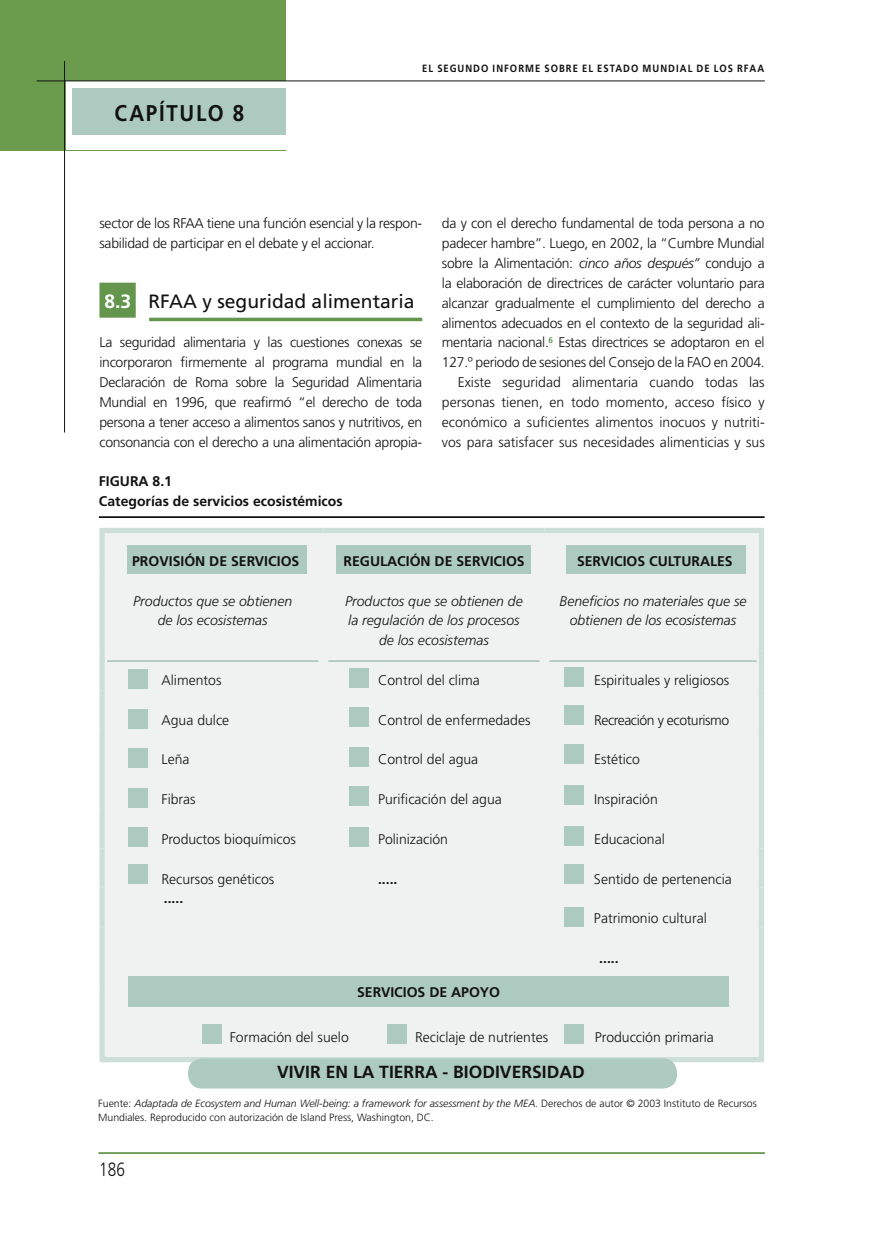
<style>
.page{position:relative;width:874px;height:1241px;background:#fff}
.page>*{position:absolute;margin:0;border:0;box-sizing:border-box;transform-origin:0 0}
.t1{font:700 22.75px "Frutiger LT Std";letter-spacing:.085em;color:#121212;scale:.9 1}
.t2{font:19.25px "Frutiger LT Std";color:#121212}
.t3{font:300 19.25px "Frutiger LT Std";color:#121212;scale:.8 1}
.t4{font:700 17.5px "Frutiger LT Std";color:#121212}
.t5{font:300 14px/19.8px "Frutiger LT Std";letter-spacing:-.02em;color:#121212}
.t6{font:300 14px "Frutiger LT Std";color:#121212}
.t7{font:italic 300 14px/19.8px "Frutiger LT Std";color:#121212;text-align:center}
.t8{font:700 14px/19.8px "Frutiger LT Std";color:#121212}
.t9{font:300 10.5px/14px "Frutiger LT Std";color:#121212}
.t10{font:700 10.5px "Frutiger LT Std";letter-spacing:.105em;color:#121212;scale:.9 1}
.s1{font-weight:700;color:#fff}
.s2{font-style:italic}
</style>
<div class="page">
<div style="left:0;top:0;width:285px;height:151px;background:#6b9c4e"></div>
<div style="left:66px;top:82px;width:221px;height:68px;background:#fff"></div>
<div style="left:72px;top:88px;width:213px;height:47px;background:#adcac0"></div>
<hr style="left:37px;top:80px;width:727px;height:1px;background:#121212">
<hr style="left:64px;top:61px;width:1px;height:371px;background:#121212">
<hr style="left:98px;top:1151px;width:666px;height:2px;background:#63954c">
<div style="left:99px;top:282px;width:37px;height:35px;background:#63954c"></div>
<svg style="left:149px;top:317px;width:273px;height:4px"></svg>
<div style="left:105px;top:533px;width:653px;height:523px;background:#f0f2f1"></div>
<div style="left:99px;top:533px;width:6px;height:37px;background:#cedfd9"></div>
<div style="left:99px;top:527px;width:224px;height:6px;background:#cedfd9"></div>
<div style="left:323px;top:527px;width:221px;height:6px;background:#cedfd9"></div>
<div style="left:544px;top:527px;width:219px;height:6px;background:#cedfd9"></div>
<div style="left:758px;top:533px;width:5px;height:37px;background:#cedfd9"></div>
<div style="left:99px;top:570px;width:6px;height:80px;background:#cedfd9"></div>
<div style="left:758px;top:570px;width:5px;height:80px;background:#cedfd9"></div>
<div style="left:99px;top:650px;width:6px;height:40px;background:#cedfd9"></div>
<div style="left:758px;top:650px;width:5px;height:40px;background:#cedfd9"></div>
<div style="left:99px;top:690px;width:6px;height:39px;background:#cedfd9"></div>
<div style="left:758px;top:690px;width:5px;height:39px;background:#cedfd9"></div>
<div style="left:99px;top:729px;width:6px;height:39px;background:#cedfd9"></div>
<div style="left:758px;top:729px;width:5px;height:39px;background:#cedfd9"></div>
<div style="left:99px;top:768px;width:6px;height:40px;background:#cedfd9"></div>
<div style="left:758px;top:768px;width:5px;height:40px;background:#cedfd9"></div>
<div style="left:99px;top:808px;width:6px;height:40px;background:#cedfd9"></div>
<div style="left:758px;top:808px;width:5px;height:40px;background:#cedfd9"></div>
<div style="left:99px;top:848px;width:6px;height:39px;background:#cedfd9"></div>
<div style="left:758px;top:848px;width:5px;height:39px;background:#cedfd9"></div>
<div style="left:99px;top:887px;width:6px;height:40px;background:#cedfd9"></div>
<div style="left:758px;top:887px;width:5px;height:40px;background:#cedfd9"></div>
<div style="left:99px;top:927px;width:6px;height:39px;background:#cedfd9"></div>
<div style="left:758px;top:927px;width:5px;height:39px;background:#cedfd9"></div>
<div style="left:99px;top:966px;width:6px;height:21px;background:#cedfd9"></div>
<div style="left:758px;top:966px;width:5px;height:21px;background:#cedfd9"></div>
<div style="left:99px;top:987px;width:6px;height:32px;background:#cedfd9"></div>
<div style="left:758px;top:987px;width:5px;height:32px;background:#cedfd9"></div>
<div style="left:99px;top:1019px;width:6px;height:37px;background:#cedfd9"></div>
<div style="left:99px;top:1056px;width:224px;height:6px;background:#cedfd9"></div>
<div style="left:323px;top:1056px;width:221px;height:6px;background:#cedfd9"></div>
<div style="left:544px;top:1056px;width:219px;height:6px;background:#cedfd9"></div>
<div style="left:758px;top:1019px;width:5px;height:37px;background:#cedfd9"></div>
<hr style="left:107px;top:660px;width:211px;height:2px;background:#adcac0">
<hr style="left:328px;top:660px;width:211px;height:2px;background:#adcac0">
<hr style="left:549px;top:660px;width:207px;height:2px;background:#adcac0">
<div style="left:127px;top:545px;width:179px;height:28px;background:#adcac0"></div>
<div style="left:336px;top:545px;width:194px;height:28px;background:#adcac0"></div>
<div style="left:565px;top:545px;width:180px;height:28px;background:#adcac0"></div>
<div style="left:128px;top:708px;width:20px;height:20px;background:#adcac0"></div>
<div style="left:349px;top:707px;width:20px;height:20px;background:#adcac0"></div>
<div style="left:564px;top:704px;width:19px;height:20px;background:#adcac0"></div>
<div style="left:564px;top:907px;width:19px;height:20px;background:#adcac0"></div>
<div style="left:128px;top:787px;width:20px;height:20px;background:#adcac0"></div>
<div style="left:349px;top:786px;width:20px;height:20px;background:#adcac0"></div>
<div style="left:564px;top:666px;width:19px;height:20px;background:#adcac0"></div>
<div style="left:128px;top:748px;width:20px;height:19px;background:#adcac0"></div>
<div style="left:349px;top:746px;width:20px;height:20px;background:#adcac0"></div>
<div style="left:564px;top:744px;width:19px;height:20px;background:#adcac0"></div>
<div style="left:564px;top:864px;width:19px;height:20px;background:#adcac0"></div>
<div style="left:128px;top:826px;width:20px;height:20px;background:#adcac0"></div>
<div style="left:349px;top:826px;width:20px;height:20px;background:#adcac0"></div>
<div style="left:564px;top:785px;width:19px;height:20px;background:#adcac0"></div>
<div style="left:128px;top:864px;width:20px;height:20px;background:#adcac0"></div>
<div style="left:349px;top:667px;width:20px;height:20px;background:#adcac0"></div>
<div style="left:564px;top:826px;width:19px;height:19px;background:#adcac0"></div>
<div style="left:128px;top:669px;width:20px;height:20px;background:#adcac0"></div>
<div style="left:128px;top:976px;width:600px;height:30px;background:#adcac0"></div>
<div style="left:202px;top:1023px;width:19px;height:20px;background:#adcac0"></div>
<div style="left:387px;top:1023px;width:20px;height:20px;background:#adcac0"></div>
<div style="left:563px;top:1023px;width:20px;height:20px;background:#adcac0"></div>
<div style="left:188px;top:1058px;width:488px;height:30px;background:#adcac0;border-radius:14px"></div>
<hr style="left:99px;top:516px;width:665px;height:2px;background:#121212">
<h1 class="t1" style="left:114px;top:100px;width:145px">CAPÍTULO 8</h1>
<p class="t10" style="left:422px;top:62px;width:373px">EL SEGUNDO INFORME SOBRE EL ESTADO MUNDIAL DE LOS RFAA</p>
<p class="t5" style="left:99px;top:214px;width:324px">sector de los RFAA tiene una función esencial y la respon&shy;sabilidad de participar en el debate y el accionar.</p>
<h2 class="t2" style="left:104px;top:290px;width:311px"><span class="s1">8.3</span> RFAA y seguridad alimentaria</h2>
<p class="t5" style="left:99px;top:333px;width:324px;text-align:justify">La seguridad alimentaria y las cuestiones conexas se incorporaron firmemente al programa mundial en la Declaración de Roma sobre la Seguridad Alimentaria Mundial en 1996, que reafirmó “el derecho de toda persona a tener acceso a alimentos sanos y nutritivos, en consonancia con el derecho a una alimentación apropia-</p>
<p class="t8" style="left:99px;top:471px;width:245px;text-indent:54px">8.1<br>CATEGORÍAS DE SERVICIOS ECOSISTÉMICOS</p>
<p class="t8" style="left:99px;top:471px;width:17px">FIGURA</p>
<p class="t5" style="left:441px;top:214px;width:324px;text-align:right">da y con el derecho fundamental de toda persona a no padecer hambre”. Luego, en 2002, la “Cumbre Mundial sobre la Alimentación: <span class="s2">cinco años después”</span> condujo a la elaboración de directrices de carácter voluntario para alcanzar gradualmente el cumplimiento del derecho a alimentos adecuados en el contexto de la seguridad ali&shy;mentaria nacional.<sup>6</sup> Estas directrices se adoptaron en el 127.º periodo de sesiones del Consejo de la FAO en 2004.<br>Existe seguridad alimentaria cuando todas las personas tienen, en todo momento, acceso físico y económico a suficientes alimentos inocuos y nutriti&shy;vos para satisfacer sus necesidades alimenticias y sus</p>
<p class="t8" style="left:132px;top:551px;width:10px">PRO</p>
<p class="t8" style="left:159px;top:551px;width:18px">VISIÓN</p>
<p class="t8" style="left:209px;top:551px;width:63px">DESERVICIOS</p>
<p class="t8" style="left:343px;top:551px;width:10px">REGU</p>
<p class="t8" style="left:380px;top:551px;width:17px">LACIÓN</p>
<p class="t8" style="left:434px;top:551px;width:63px">DESERVICIOS</p>
<p class="t8" style="left:576px;top:551px;width:41px">SERVICIOS</p>
<p class="t8" style="left:649px;top:551px;width:35px">CU LTURA</p>
<p class="t8" style="left:709px;top:551px;width:15px">LES</p>
<p class="t7" style="left:133px;top:591px;width:160px">Productos que se obtienen de los ecosistemas</p>
<p class="t7" style="left:345px;top:591px;width:179px">Productos que se obtienen de la regulación de los procesos de los ecosistemas</p>
<p class="t7" style="left:559px;top:591px;width:188px">Beneficios no materiales que se obtienen de los ecosistemas</p>
<p class="t5" style="left:161px;top:670px;width:61px">Alimentos</p>
<p class="t6" style="left:378px;top:672px;width:103px">Control del clima</p>
<p class="t6" style="left:593px;top:672px;width:137px">Espirituales y religiosos</p>
<p class="t5" style="left:161px;top:710px;width:69px">Agua dulce</p>
<p class="t6" style="left:378px;top:711px;width:154px">Control de enfermedades</p>
<p class="t5" style="left:593px;top:710px;width:137px">Recreación y ecoturismo</p>
<p class="t5" style="left:161px;top:749px;width:29px">Leña</p>
<p class="t6" style="left:378px;top:751px;width:102px">Control del agua</p>
<p class="t5" style="left:593px;top:749px;width:47px">Estético</p>
<p class="t5" style="left:161px;top:789px;width:36px">Fibras</p>
<p class="t6" style="left:378px;top:791px;width:125px">Purificación del agua</p>
<p class="t6" style="left:593px;top:791px;width:65px">Inspiración</p>
<p class="t6" style="left:161px;top:831px;width:136px">Productos bioquímicos</p>
<p class="t6" style="left:378px;top:831px;width:71px">Polinización</p>
<p class="t6" style="left:593px;top:831px;width:72px">Educacional</p>
<p class="t6" style="left:161px;top:870px;width:114px">Recursos genéticos</p>
<p class="t8" style="left:378px;top:868px;width:21px">.....</p>
<p class="t6" style="left:593px;top:870px;width:139px">Sentido de pertenencia</p>
<p class="t8" style="left:164px;top:888px;width:21px">.....</p>
<p class="t6" style="left:593px;top:910px;width:114px">Patrimonio cultural</p>
<p class="t8" style="left:599px;top:948px;width:21px">.....</p>
<p class="t8" style="left:357px;top:982px;width:41px">SERVICIOS</p>
<p class="t8" style="left:429px;top:982px;width:33px">DE APOYO</p>
<p class="t6" style="left:229px;top:1029px;width:121px">Formación del suelo</p>
<p class="t6" style="left:415px;top:1029px;width:135px">Reciclaje de nutrientes</p>
<p class="t6" style="left:594px;top:1029px;width:120px">Producción primaria</p>
<p class="t4" style="left:277px;top:1061px;width:113px">VIVIR EN LA TIERRA</p>
<p class="t4" style="left:442px;top:1061px;width:21px">- BIODI</p>
<p class="t4" style="left:499px;top:1061px;width:23px">VERSIDAD</p>
<p class="t9" style="left:98px;top:1096px;width:659px">Fuente: <span class="s2">Adaptada de Ecosystem and Human Well-being: a framework for assessment by the MEA.</span> Derechos de autor © 2003 Instituto de Recursos<br>Mundiales. Reproducido con autorización de Island Press, Washington, DC.</p>
<h2 class="t3" style="left:99px;top:1158px;width:34px">186</h2>
</div>
